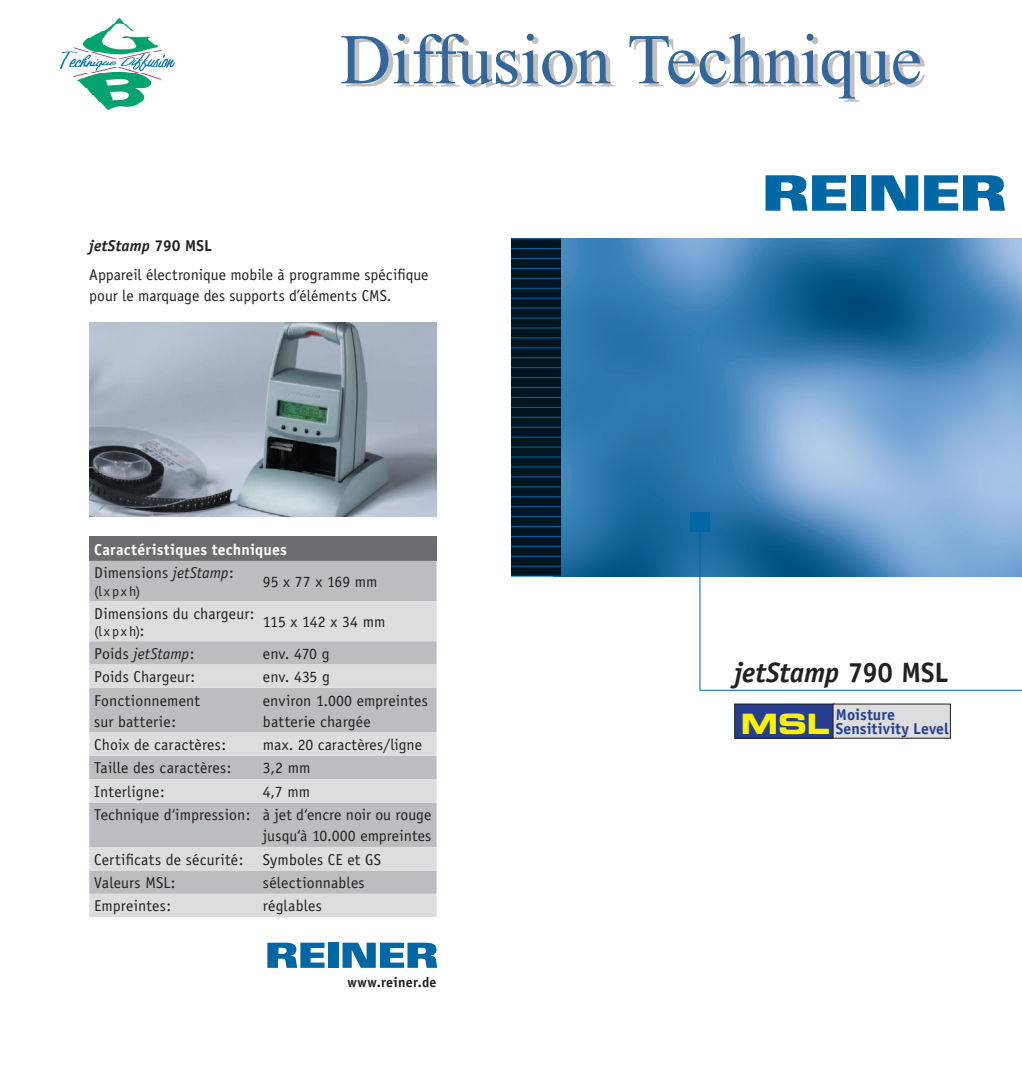
<style>
.page{position:relative;width:1022px;height:1072px;background:#fff}
.page>*{position:absolute;margin:0;border:0;box-sizing:border-box;transform-origin:0 0}
.t1{font:italic 700 28px "Officina Sans";letter-spacing:-.01em;color:#231f20}
.t2{font:15.75px/23.4px "Officina Sans";letter-spacing:.005em;color:#231f20}
.t3{font:700 15.75px/23.6px "Officina Sans";letter-spacing:.01em;color:#fff}
.t4{font:700 15.75px/14.2px "Officina Sans";color:#253f8e}
.t5{font:italic 15.75px "Officina Sans";letter-spacing:.005em;color:#231f20}
.t6{font:14px "Officina Sans";color:#231f20}
.t7{font:700 14px "Officina Sans";letter-spacing:.015em;color:#231f20}
.s1{font-weight:700;font-style:italic}
.s2{font-weight:700}
.s3{font-weight:400;color:#231f20}
.s4{font-weight:400;font-style:italic;color:#231f20}
.s5{font-size:15.75px}
.s6{font-style:normal}
.s7{font-family:"Eurostile Bold Extended Two";font-weight:400;font-size:28px;color:#fff101}
</style>
<div class="page">
<svg style="left:267px;top:942px;width:58px;height:25px"></svg>
<div style="left:328px;top:942px;width:11px;height:25px;background:#0067a5"></div>
<svg style="left:342px;top:942px;width:95px;height:25px"></svg>
<img style="left:89px;top:322px;width:348px;height:194px">
<img style="left:561px;top:239px;width:461px;height:337px">
<div style="left:511px;top:239px;width:50px;height:337px;background:#001522"></div>
<hr style="left:699px;top:690px;width:323px;height:1px;background:#0067a5">
<hr style="left:511px;top:238px;width:50px;height:1px;background:#0067a5">
<hr style="left:511px;top:248px;width:50px;height:1px;background:#0067a5">
<hr style="left:511px;top:258px;width:50px;height:1px;background:#0067a5">
<hr style="left:511px;top:268px;width:50px;height:1px;background:#0067a5">
<hr style="left:511px;top:278px;width:50px;height:1px;background:#0067a5">
<hr style="left:511px;top:288px;width:50px;height:1px;background:#0067a5">
<hr style="left:511px;top:298px;width:50px;height:1px;background:#0067a5">
<hr style="left:511px;top:308px;width:50px;height:1px;background:#0067a5">
<hr style="left:511px;top:317px;width:50px;height:1px;background:#0067a5">
<hr style="left:511px;top:327px;width:50px;height:1px;background:#0067a5">
<hr style="left:511px;top:337px;width:50px;height:1px;background:#0067a5">
<hr style="left:511px;top:347px;width:50px;height:1px;background:#0067a5">
<hr style="left:511px;top:357px;width:50px;height:1px;background:#0067a5">
<hr style="left:511px;top:367px;width:50px;height:1px;background:#0067a5">
<hr style="left:511px;top:377px;width:50px;height:1px;background:#0067a5">
<hr style="left:511px;top:387px;width:50px;height:1px;background:#0067a5">
<hr style="left:511px;top:397px;width:50px;height:1px;background:#0067a5">
<hr style="left:511px;top:407px;width:50px;height:1px;background:#0067a5">
<hr style="left:511px;top:417px;width:50px;height:1px;background:#0067a5">
<hr style="left:511px;top:427px;width:50px;height:1px;background:#0067a5">
<hr style="left:511px;top:437px;width:50px;height:1px;background:#0067a5">
<hr style="left:511px;top:446px;width:50px;height:1px;background:#0067a5">
<hr style="left:511px;top:456px;width:50px;height:1px;background:#0067a5">
<hr style="left:511px;top:466px;width:50px;height:1px;background:#0067a5">
<hr style="left:511px;top:476px;width:50px;height:1px;background:#0067a5">
<hr style="left:511px;top:486px;width:50px;height:1px;background:#0067a5">
<hr style="left:511px;top:496px;width:50px;height:1px;background:#0067a5">
<hr style="left:511px;top:506px;width:50px;height:1px;background:#0067a5">
<hr style="left:511px;top:516px;width:50px;height:1px;background:#0067a5">
<hr style="left:511px;top:526px;width:50px;height:1px;background:#0067a5">
<hr style="left:511px;top:536px;width:50px;height:1px;background:#0067a5">
<hr style="left:511px;top:546px;width:50px;height:1px;background:#0067a5">
<hr style="left:511px;top:556px;width:50px;height:1px;background:#0067a5">
<hr style="left:511px;top:566px;width:50px;height:1px;background:#0067a5">
<hr style="left:511px;top:575px;width:50px;height:1px;background:#0067a5">
<div style="left:690px;top:511px;width:20px;height:20px;background:#0067a5"></div>
<hr style="left:699px;top:528px;width:1px;height:162px;background:#0067a5">
<svg style="left:765px;top:175px;width:81px;height:36px"></svg>
<div style="left:851px;top:175px;width:15px;height:36px;background:#0067a5"></div>
<svg style="left:871px;top:175px;width:47px;height:36px"></svg>
<svg style="left:924px;top:175px;width:81px;height:36px"></svg>
<div style="left:735px;top:704px;width:99px;height:34px;background:#253f8e"></div>
<div style="left:734px;top:703px;width:101px;height:35px;border:1px solid #231f20"></div>
<div style="left:833px;top:704px;width:117px;height:34px;background:#dcdddf"></div>
<div style="left:89px;top:536px;width:348px;height:25px;background:#6c6d70"></div>
<div style="left:89px;top:561px;width:348px;height:40px;background:#bcbdc0"></div>
<svg style="left:89px;top:601px;width:348px;height:316px;background:#cccdcf"></svg>
<img style="left:59px;top:17px;width:116px;height:92px">
<svg style="left:341px;top:34px;width:274px;height:53px"></svg>
<svg style="left:629px;top:34px;width:296px;height:68px"></svg>
<p class="t2" style="left:89px;top:230px;width:341px;line-height:29.8px"><span class="s1">jetStamp</span> <span class="s2">790 MSL<br></span>Appareil électronique mobile à programme spécifique</p>
<p class="t2" style="left:89px;top:284px;width:304px">pour le marquage des supports d’éléments CMS.</p>
<p class="t3" style="left:94px;top:537px;width:194px">Caractéristiques techniques<br><span class="s3">Dimensions</span> <span class="s4">jetStamp</span><span class="s3">:</span></p>
<p class="t6" style="left:94px;top:583px;width:48px">(l x p x h)</p>
<p class="t2" style="left:263px;top:570px;width:116px">95 x 77 x 169 mm</p>
<p class="t2" style="left:94px;top:601px;width:162px">Dimensions du chargeur:</p>
<p class="t6" style="left:94px;top:623px;width:52px">(l x p x h)<span class="s5">:</span></p>
<p class="t2" style="left:263px;top:610px;width:124px">115 x 142 x 34 mm</p>
<p class="t5" style="left:94px;top:644px;width:102px"><span class="s6">Poids</span> jetStamp<span class="s6">:</span></p>
<p class="t2" style="left:263px;top:641px;width:68px">env. 470 g</p>
<p class="t2" style="left:94px;top:665px;width:102px">Poids Chargeur:</p>
<p class="t2" style="left:263px;top:665px;width:69px">env. 435 g</p>
<p class="t2" style="left:94px;top:689px;width:107px;line-height:21px">Fonctionnement sur batterie:</p>
<p class="t2" style="left:263px;top:689px;width:166px;line-height:21px">environ 1.000 empreintes batterie chargée</p>
<p class="t2" style="left:94px;top:733px;width:133px">Choix de caractères:</p>
<p class="t2" style="left:263px;top:733px;width:161px">max. 20 caractères/ligne</p>
<p class="t2" style="left:94px;top:756px;width:139px">Taille des caractères:</p>
<p class="t2" style="left:263px;top:756px;width:49px">3,2 mm</p>
<p class="t2" style="left:94px;top:779px;width:72px">Interligne:</p>
<p class="t2" style="left:94px;top:779px;width:339px;text-indent:169px">4,7 mm<br>Technique d‘impression: à jet d‘encre noir ou rouge</p>
<p class="t2" style="left:94px;top:824px;width:339px;text-indent:169px">jusqu‘à 10.000 empreintes<br>Certificats de sécurité: Symboles CE et GS<br>Valeurs MSL:</p>
<p class="t2" style="left:263px;top:871px;width:103px">sélectionnables</p>
<p class="t2" style="left:94px;top:894px;width:78px">Empreintes:</p>
<p class="t2" style="left:263px;top:894px;width:61px">réglables</p>
<p class="t7" style="left:348px;top:973px;width:90px">www.reiner.de</p>
<h1 class="t1" style="left:734px;top:655px;width:216px">jetStamp <span class="s6">790 MSL</span></h1>
<p class="t4" style="left:741px;top:707px;width:209px;text-indent:95px">Moisture<br><span class="s7">MSL</span> Sensitivity Level</p>
</div>
